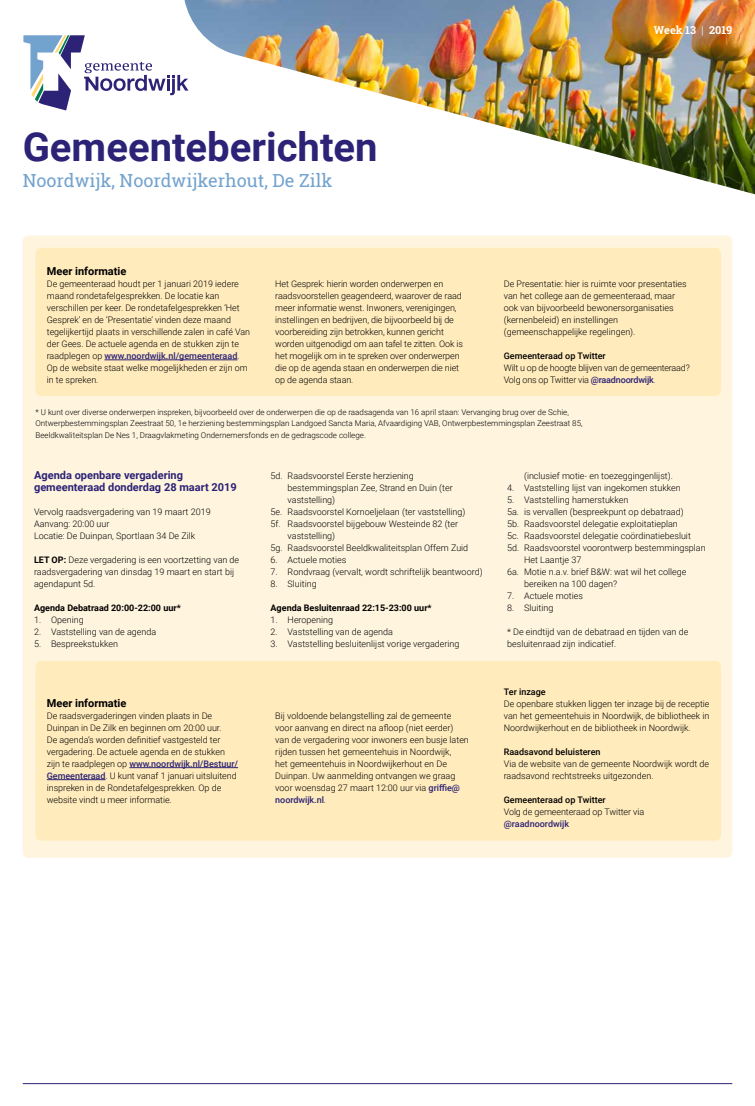
<style>
.page{position:relative;width:755px;height:1106px;background:#fff}
.page>*{position:absolute;margin:0;border:0;box-sizing:border-box;transform-origin:0 0}
.t1{font:700 40px "Roboto";color:#2c2276}
.t2{font:18px "Roboto Slab";color:#72a2ce}
.t3{font:700 11px/12px "Roboto";color:#2c2276}
.t4{font:700 11px "Roboto";color:#000}
.t5{font:700 10.9px "Roboto Slab";color:#fff}
.t6{font:300 9px/12px "Roboto";color:#000}
.t7{font:300 9px/12px "Roboto";letter-spacing:-.02em;color:#000}
.t8{font:500 9px "Roboto";color:#000}
.t9{font:700 9px "Roboto";color:#000}
.t10{font:500 9px "Roboto";color:#2c2276}
.t11{font:300 8px/11px "Roboto";color:#000}
.s1{font-weight:300}
.s2{font-weight:500;color:#2c2276}
.s3{color:#2c2276}
.s4{font-weight:700}
</style>
<div class="page">
<div style="left:23px;top:235px;width:708px;height:622px;background:#fff5df;border-radius:6px"></div>
<hr style="left:23px;top:1083px;width:708px;height:1px;background:#2c2276">
<img style="left:184px;top:0;width:570px;height:194px">
<div style="left:35px;top:661px;width:685px;height:179px;background:#ffebbc;border-radius:6px"></div>
<hr style="left:129px;top:767px;width:109px;height:1px;background:#2c2276">
<hr style="left:47px;top:779px;width:58px;height:1px;background:#2c2276">
<div style="left:35px;top:248px;width:685px;height:148px;background:#ffebbc;border-radius:6px"></div>
<hr style="left:104px;top:360px;width:133px;height:1px;background:#2c2276">
<svg style="left:23px;top:35px;width:165px;height:75px"></svg>
<h1 class="t1" style="left:23px;top:118px;width:356px">Gemeenteberichten</h1>
<h2 class="t2" style="left:23px;top:168px;width:311px">Noordwijk, Noordwijkerhout, De Zilk</h2>
<p class="t5" style="left:653px;top:23px;width:80px">Week 13 <span class="s1">|</span> 2019</p>
<p class="t4" style="left:47px;top:263px;width:81px">Meer informatie</p>
<p class="t6" style="left:47px;top:277px;width:205px">De gemeenteraad houdt per 1 januari 2019 iedere maand rondetafelgesprekken. De locatie kan verschillen per keer. De rondetafelgesprekken ‘Het Gesprek’ en de ‘Presentatie’ vinden deze maand tegelijkertijd plaats in verschillende zalen in café Van der Gees. De actuele agenda en de stukken zijn te raadplegen op <span class="s2">www.noordwijk.nl/gemeenteraad</span>.<br>Op de website staat welke mogelijkheden er zijn om in te spreken.</p>
<p class="t6" style="left:275px;top:277px;width:189px">Het Gesprek: hierin worden onderwerpen en raadsvoorstellen geagendeerd, waarover de raad meer informatie wenst. Inwoners, verenigingen, instellingen en bedrijven, die bijvoorbeeld bij de voorbereiding zijn betrokken, kunnen gericht worden uitgenodigd om aan tafel te zitten. Ook is het mogelijk om in te spreken over onderwerpen die op de agenda staan en onderwerpen die niet op de agenda staan.</p>
<p class="t6" style="left:503px;top:277px;width:184px">De Presentatie: hier is ruimte voor presentaties van het college aan de gemeenteraad, maar ook van bijvoorbeeld bewonersorganisaties (kernenbeleid) en instellingen (gemeenschappelijke regelingen).</p>
<p class="t8" style="left:503px;top:349px;width:103px">Gemeenteraad op Twitter</p>
<p class="t7" style="left:503px;top:361px;width:187px">Wilt u op de hoogte blijven van de gemeenteraad?<br>Volg ons op Twitter via <span class="s2">@raadnoordwijk</span><span class="s3">.</span></p>
<p class="t11" style="left:35px;top:406px;width:548px">* U kunt over diverse onderwerpen inspreken, bijvoorbeeld over de onderwerpen die op de raadsagenda van 16 april staan: Vervanging brug over de Schie,<br>Ontwerpbestemmingsplan Zeestraat 50, 1e herziening bestemmingsplan Landgoed Sancta Maria, Afvaardiging VAB, Ontwerpbestemmingsplan Zeestraat 85,</p>
<p class="t11" style="left:35px;top:429px;width:332px">Beeldkwaliteitsplan De Nes 1, Draagvlakmeting Ondernemersfonds en de gedragscode college.</p>
<p class="t3" style="left:34px;top:468px;width:204px">Agenda openbare vergadering gemeenteraad donderdag 28 maart 2019</p>
<p class="t6" style="left:34px;top:505px;width:178px">Vervolg raadsvergadering van 19 maart 2019<br>Aanvang: 20:00 uur<br>Locatie: De Duinpan, Sportlaan 34 De Zilk</p>
<p class="t6" style="left:34px;top:553px;width:206px"><span class="s4">LET OP:</span> Deze vergadering is een voortzetting van de raadsvergadering van dinsdag 19 maart en start bij agendapunt 5d.</p>
<p class="t9" style="left:34px;top:601px;width:148px">Agenda Debatraad 20:00-22:00 uur*</p>
<p class="t6" style="left:34px;top:613px;width:51px">1. Opening</p>
<p class="t6" style="left:34px;top:625px;width:124px">2. Vaststelling van de agenda</p>
<p class="t6" style="left:34px;top:637px;width:86px">5. Bespreekstukken</p>
<p class="t6" style="left:270px;top:469px;width:145px">5d. Raadsvoorstel Eerste herziening</p>
<p class="t6" style="left:287px;top:481px;width:166px">bestemmingsplan Zee, Strand en Duin (ter</p>
<p class="t6" style="left:287px;top:493px;width:49px">vaststelling)</p>
<p class="t6" style="left:270px;top:505px;width:196px">5e. Raadsvoorstel Kornoeljelaan (ter vaststelling)</p>
<p class="t6" style="left:270px;top:517px;width:189px">5f. Raadsvoorstel bijgebouw Westeinde 82 (ter</p>
<p class="t6" style="left:287px;top:529px;width:49px">vaststelling)</p>
<p class="t6" style="left:270px;top:541px;width:199px">5g. Raadsvoorstel Beeldkwaliteitsplan Offem Zuid</p>
<p class="t6" style="left:270px;top:553px;width:77px">6. Actuele moties</p>
<p class="t6" style="left:270px;top:565px;width:213px">7. Rondvraag (vervalt, wordt schriftelijk beantwoord)</p>
<p class="t6" style="left:270px;top:577px;width:48px">8. Sluiting</p>
<p class="t9" style="left:270px;top:601px;width:162px">Agenda Besluitenraad 22:15-23:00 uur*</p>
<p class="t6" style="left:270px;top:613px;width:64px">1. Heropening</p>
<p class="t6" style="left:270px;top:625px;width:124px">2. Vaststelling van de agenda</p>
<p class="t6" style="left:270px;top:637px;width:190px">3. Vaststelling besluitenlijst vorige vergadering</p>
<p class="t4" style="left:47px;top:695px;width:81px">Meer informatie</p>
<p class="t6" style="left:47px;top:709px;width:192px">De raadsvergaderingen vinden plaats in De Duinpan in De Zilk en beginnen om 20:00 uur.<br>De agenda’s worden definitief vastgesteld ter vergadering. De actuele agenda en de stukken zijn te raadplegen op <span class="s2">www.noordwijk.nl/Bestuur/ Gemeenteraad</span>. U kunt vanaf 1 januari uitsluitend inspreken in de Rondetafelgesprekken. Op de website vindt u meer informatie.</p>
<p class="t6" style="left:275px;top:709px;width:195px">Bij voldoende belangstelling zal de gemeente voor aanvang en direct na afloop (niet eerder) van de vergadering voor inwoners een busje laten rijden tussen het gemeentehuis in Noordwijk,<br>het gemeentehuis in Noordwijkerhout en De Duinpan. Uw aanmelding ontvangen we graag voor woensdag 27 maart 12:00 uur via <span class="s2">griffie@ noordwijk.nl</span>.</p>
<p class="t6" style="left:523px;top:469px;width:150px">(inclusief motie- en toezeggingenlijst).</p>
<p class="t6" style="left:506px;top:481px;width:175px">4. Vaststelling lijst van ingekomen stukken</p>
<p class="t6" style="left:506px;top:493px;width:123px">5. Vaststelling hamerstukken</p>
<p class="t6" style="left:506px;top:505px;width:178px">5a. is vervallen (bespreekpunt op debatraad)</p>
<p class="t6" style="left:506px;top:517px;width:172px">5b. Raadsvoorstel delegatie exploitatieplan</p>
<p class="t6" style="left:506px;top:529px;width:185px">5c. Raadsvoorstel delegatie coördinatiebesluit</p>
<p class="t6" style="left:506px;top:541px;width:200px">5d. Raadsvoorstel voorontwerp bestemmingsplan</p>
<p class="t6" style="left:523px;top:553px;width:59px">Het Laantje 37</p>
<p class="t6" style="left:506px;top:565px;width:181px">6a. Motie n.a.v. brief B&amp;W: wat wil het college</p>
<p class="t6" style="left:523px;top:577px;width:94px">bereiken na 100 dagen?</p>
<p class="t6" style="left:506px;top:589px;width:77px">7. Actuele moties</p>
<p class="t6" style="left:506px;top:601px;width:48px">8. Sluiting</p>
<p class="t6" style="left:506px;top:625px;width:182px">* De eindtijd van de debatraad en tijden van de besluitenraad zijn indicatief.</p>
<p class="t8" style="left:503px;top:685px;width:43px">Ter inzage</p>
<p class="t6" style="left:503px;top:697px;width:207px;text-align:justify">De openbare stukken liggen ter inzage bij de receptie van het gemeentehuis in Noordwijk, de bibliotheek in Noordwijkerhout en de bibliotheek in Noordwijk.</p>
<p class="t8" style="left:503px;top:745px;width:98px">Raadsavond beluisteren</p>
<p class="t6" style="left:503px;top:757px;width:207px">Via de website van de gemeente Noordwijk wordt de raadsavond rechtstreeks uitgezonden.</p>
<p class="t8" style="left:503px;top:793px;width:103px">Gemeenteraad op Twitter</p>
<p class="t6" style="left:503px;top:805px;width:142px">Volg de gemeenteraad op Twitter via</p>
<p class="t10" style="left:503px;top:817px;width:67px">@raadnoordwijk</p>
</div>
